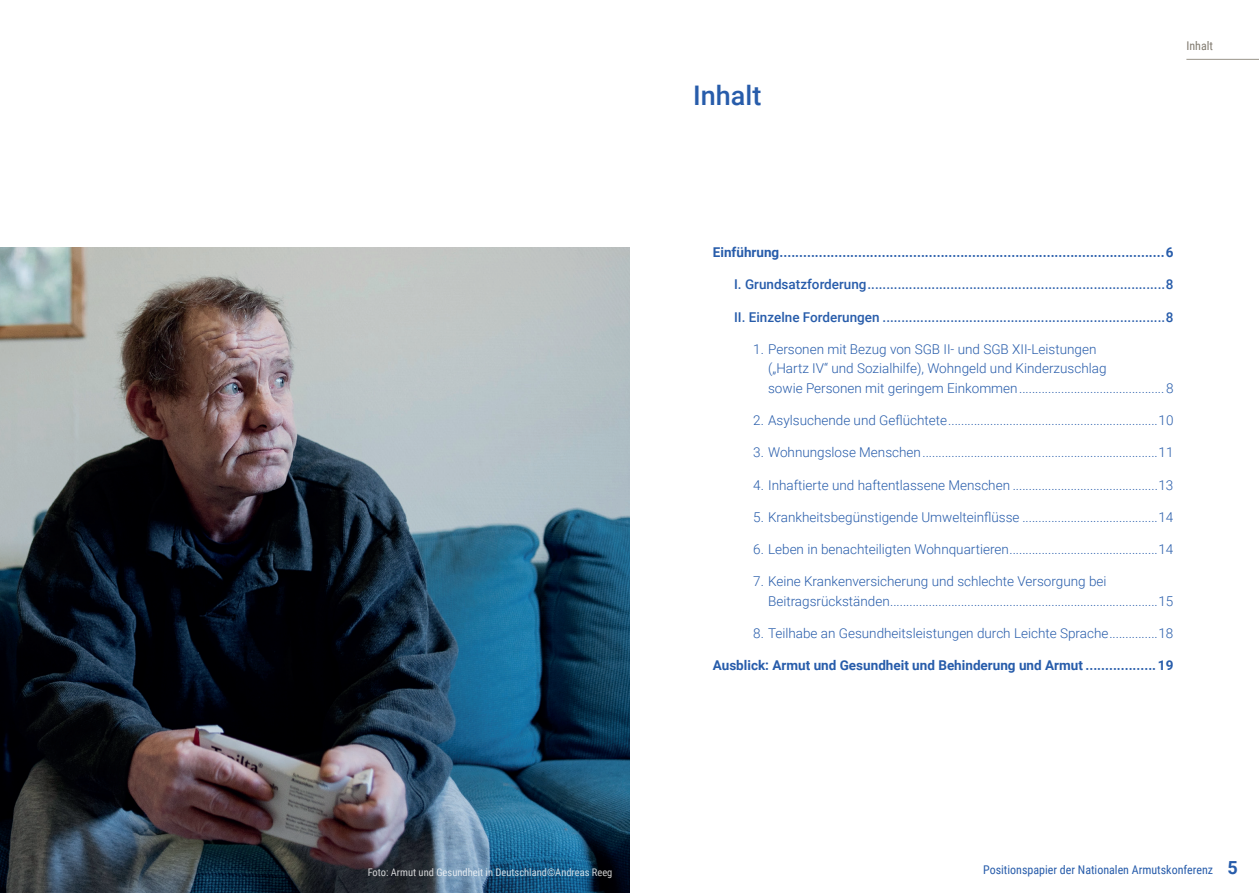
<style>
.page{position:relative;width:1259px;height:893px;background:#fff}
.page>*{position:absolute;margin:0;border:0;box-sizing:border-box;transform-origin:0 0}
.t1{font:500 27px "Roboto";color:#275caa}
.t2{font:300 13.5px/19.5px "Roboto";color:#275caa}
.t3{font:500 13.5px "Roboto";color:#275caa}
.t4{font:700 13.5px "Roboto";color:#275caa}
.t5{font:12px "Roboto Condensed";color:#275caa}
.t6{font:12px "Roboto Condensed";color:#817b70}
.t7{font:10.5px "Roboto Condensed";color:#fff}
.s1{font-family:"Roboto";font-weight:700;font-size:18px}
</style>
<div class="page">
<hr style="left:1186px;top:59px;width:73px;height:1px;background:#989489">
<img style="left:0;top:247px;width:629px;height:646px">
<p class="t7" style="left:367px;top:865px;width:246px">Foto: Armut und Gesundheit in Deutschland©Andreas Reeg</p>
<h1 class="t1" style="left:693px;top:77px;width:70px">Inhalt</h1>
<p class="t6" style="left:1186px;top:38px;width:28px">Inhalt</p>
<p class="t4" style="left:713px;top:243px;width:462px">Einführung..................................................................................................6</p>
<p class="t3" style="left:734px;top:275px;width:441px">I. Grundsatzforderung...............................................................................8</p>
<p class="t3" style="left:734px;top:307px;width:441px">II. Einzelne Forderungen ...........................................................................8</p>
<p class="t2" style="left:768px;top:339px;width:407px;text-indent:-15px">1. Personen mit Bezug von SGB II- und SGB XII-Leistungen<br>(„Hartz IV“ und Sozialhilfe), Wohngeld und Kinderzuschlag<br>sowie Personen mit geringem Einkommen.............................................8</p>
<p class="t2" style="left:753px;top:410px;width:422px">2. Asylsuchende und Geflüchtete.................................................................10</p>
<p class="t2" style="left:753px;top:442px;width:422px">3. Wohnungslose Menschen.........................................................................11</p>
<p class="t2" style="left:753px;top:475px;width:422px">4. Inhaftierte und haftentlassene Menschen .............................................13</p>
<p class="t2" style="left:753px;top:507px;width:422px">5. Krankheitsbegünstigende Umwelteinflüsse ..........................................14</p>
<p class="t2" style="left:753px;top:539px;width:422px">6. Leben in benachteiligten Wohnquartieren..............................................14</p>
<p class="t2" style="left:768px;top:571px;width:407px;text-indent:-15px">7. Keine Krankenversicherung und schlechte Versorgung bei<br>Beitragsrückständen...................................................................................15</p>
<p class="t2" style="left:753px;top:623px;width:422px">8. Teilhabe an Gesundheitsleistungen durch Leichte Sprache...............18</p>
<p class="t4" style="left:713px;top:656px;width:462px">Ausblick: Armut und Gesundheit und Behinderung und Armut ..................19</p>
<p class="t5" style="left:983px;top:861px;width:256px">Positionspapier der Nationalen Armutskonferenz <span class="s1">5</span></p>
</div>
